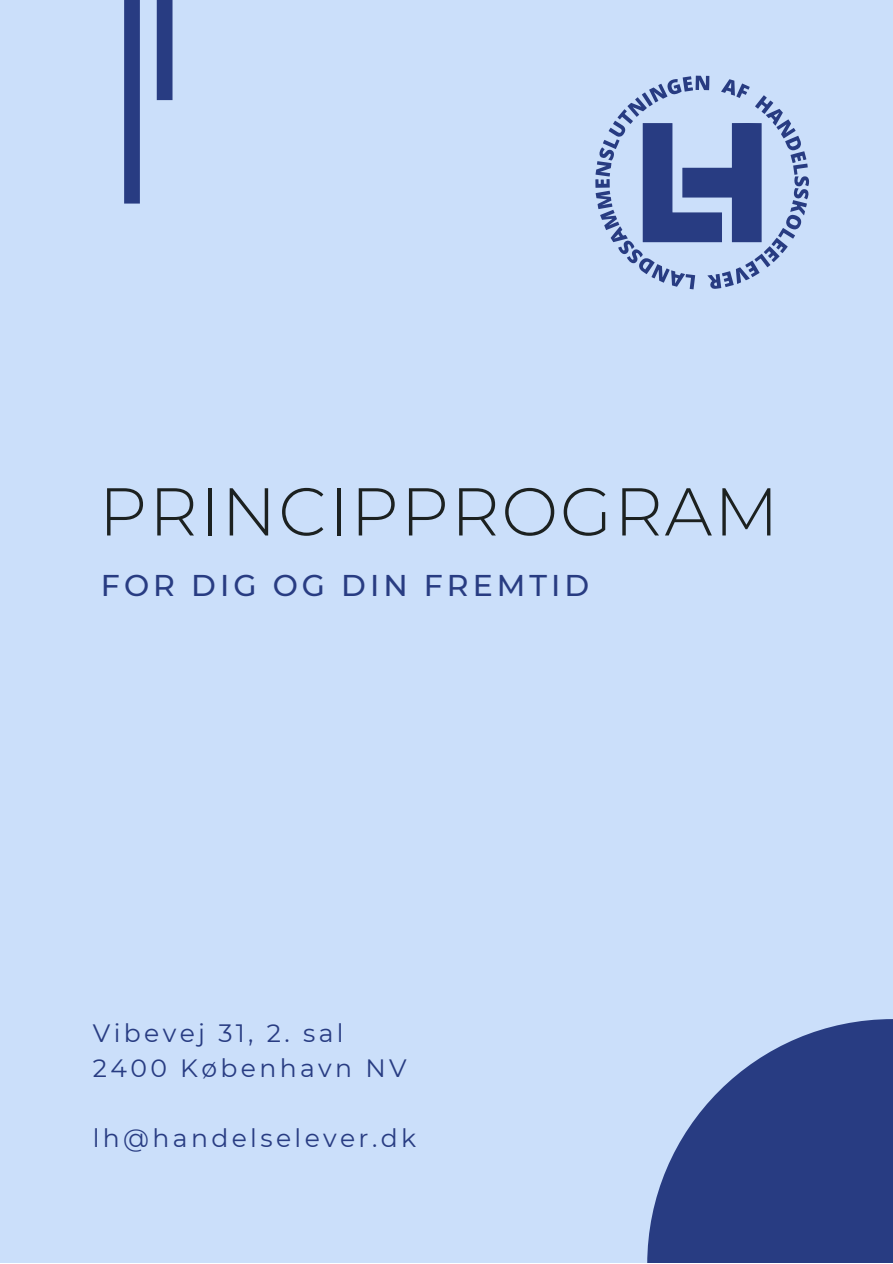
<style>
.page{position:relative;width:893px;height:1264px;background:#fff}
.page>*{position:absolute;margin:0;border:0;box-sizing:border-box;transform-origin:0 0}
.t1{font:300 67.5px "Montserrat";letter-spacing:.03em;color:#1c2120}
.t2{font:500 30px "Montserrat";letter-spacing:.135em;color:#283c82}
.t3{font:25.05px "Montserrat";letter-spacing:.135em;color:#283c82}
</style>
<div class="page">
<div style="left:0;top:0;width:892px;height:1262px;background:#cbdffa"></div>
<div style="left:124px;top:0;width:16px;height:203px;background:#283c82"></div>
<div style="left:157px;top:0;width:15px;height:100px;background:#283c82"></div>
<svg style="left:647px;top:1019px;width:245px;height:243px;fill:#283c82"></svg>
<svg style="left:595px;top:76px;width:214px;height:213px"></svg>
<p class="t1" style="left:99px;top:470px;width:681px">PRINCIPPROGRAM</p>
<p class="t2" style="left:101px;top:566px;width:490px">FOR DIG OG DIN FREMTID</p>
<p class="t3" style="left:93px;top:1018px;width:252px">Vibevej 31, 2. sal</p>
<p class="t3" style="left:93px;top:1053px;width:315px">2400 København NV</p>
<p class="t3" style="left:93px;top:1122px;width:325px">lh@handelselever.dk</p>
</div>
